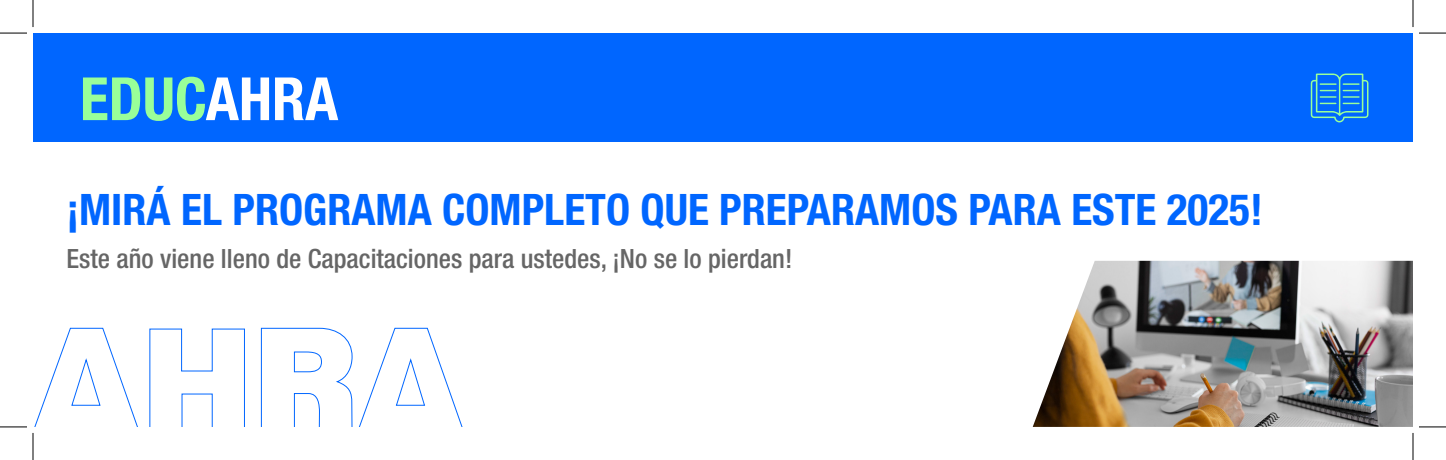
<style>
.page{position:relative;width:1446px;height:460px;background:#fff}
.page>*{position:absolute;margin:0;border:0;box-sizing:border-box;transform-origin:0 0}
.t1{font:700 condensed 59.6px "Helvetica Neue LT Std";color:#9f9}
.t2{font:700 condensed 43.4px "Helvetica Neue LT Std";color:#06f}
.t3{font:500 condensed 26.5px "Helvetica Neue LT Std";color:#666}
.s1{color:#fff}
</style>
<div class="page">
<img style="left:1033px;top:260px;width:380px;height:166px">
<div style="left:33px;top:33px;width:1380px;height:108px;background:#06f"></div>
<svg style="left:1311px;top:73px;width:57px;height:49px"></svg>
<svg style="left:149px;top:328px;width:96px;height:98px"></svg>
<svg style="left:34px;top:327px;width:104px;height:99px"></svg>
<svg style="left:261px;top:327px;width:202px;height:99px"></svg>
<svg style="left:0;top:33px;width:27px;height:1px"></svg>
<svg style="left:1419px;top:33px;width:27px;height:1px"></svg>
<svg style="left:0;top:426px;width:27px;height:1px"></svg>
<svg style="left:33px;top:0;width:1px;height:27px"></svg>
<svg style="left:33px;top:433px;width:1px;height:26px"></svg>
<svg style="left:1413px;top:0;width:1px;height:27px"></svg>
<svg style="left:1413px;top:426px;width:33px;height:33px"></svg>
<h1 class="t1" style="left:80px;top:63px;width:260px">EDUC<span class="s1">AHRA</span></h1>
<h2 class="t2" style="left:66px;top:183px;width:1198px">¡MIRÁ EL PROGRAMA COMPLETO QUE PREPARAMOS PARA ESTE 2025!</h2>
<p class="t3" style="left:66px;top:242px;width:728px">Este año viene lleno de Capacitaciones para ustedes, ¡No se lo pierdan!</p>
</div>
